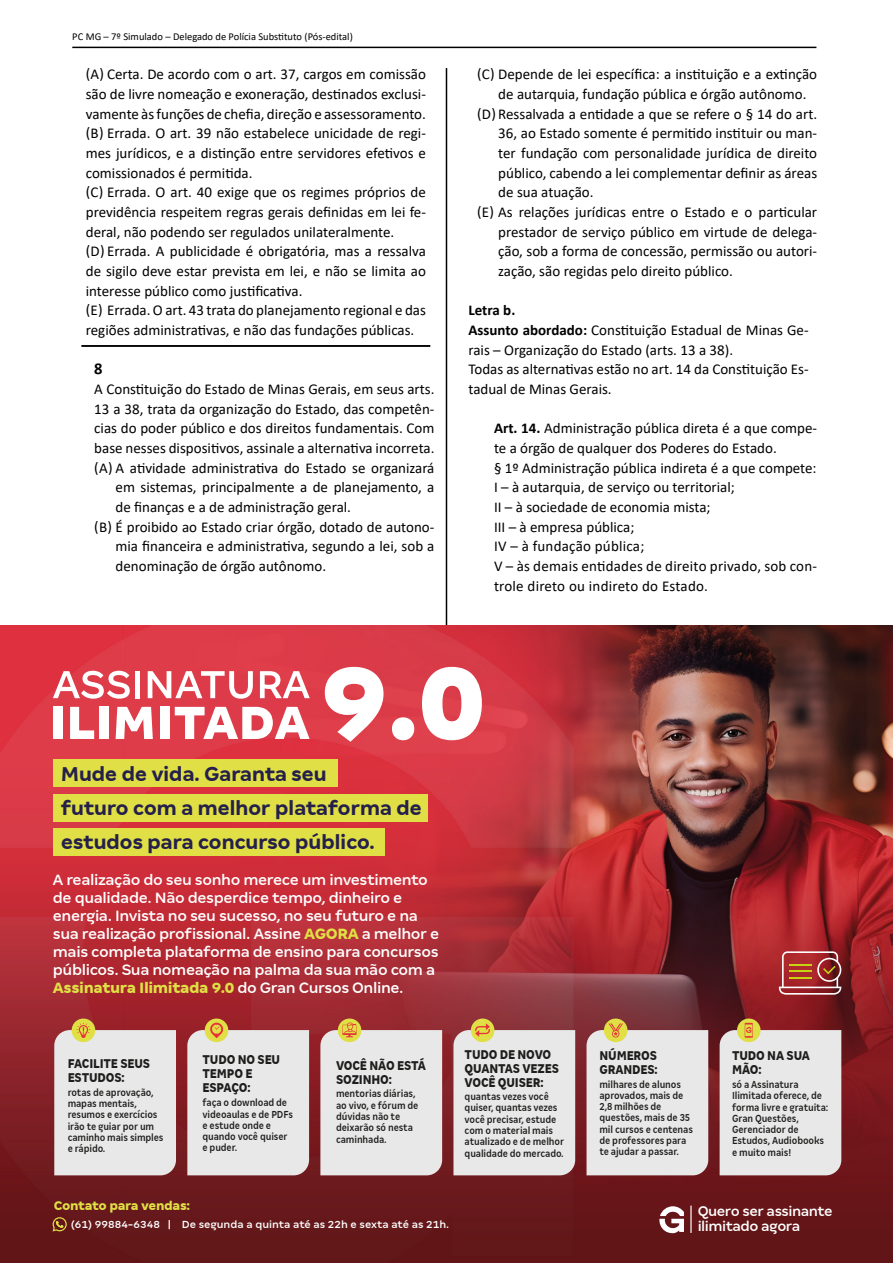
<style>
.page{position:relative;width:893px;height:1263px;background:#fff}
.page>*{position:absolute;margin:0;border:0;box-sizing:border-box;transform-origin:0 0}
.t1{font:700 22.2px/34px "Margem";letter-spacing:-.025em;color:#25204b}
.t2{font:500 16.5px/18px "Margem";letter-spacing:-.025em;color:#fff}
.t3{font:700 16.5px "Calibri";color:#000}
.t4{font:500 15.3px/15.8px "Margem";letter-spacing:-.03em;color:#fff}
.ALTERNATIVA_a__b__c____VAZIO{font:15px/19.6px "Calibri";color:#000;text-align:justify}
.ICONES_-_Texto_sem_fio{font:15px/19.6px "Calibri";color:#000;text-align:justify}
.Citação_-_LEI{font:15px/19.6px "Calibri";color:#000}
.Enunciado{font:15px/19.6px "Calibri";color:#000;text-align:justify}
.ICONES_-_Texto_com_fio_abaixo{font:15px/19.6px "Calibri";color:#000}
.ICONES_-_Texto_sem_fio-2{font:700 15px "Calibri";letter-spacing:-.005em;color:#000}
.t5{font:800 condensed 14.1px/14.1px "Margem";letter-spacing:-.01em;color:#1e1f1d}
.t6{font:800 13.65px "Margem";letter-spacing:-.025em;color:#e0df45}
.t7{font:500 11.4px "Margem";color:#fff}
.t8{font:500 condensed 11.25px/11.2px "Margem";letter-spacing:-.01em;color:#1e1f1d}
.t9{font:10.5px "Calibri";color:#000}
.s1{font-weight:700}
.s2{font-weight:800;color:#e0df45}
</style>
<div class="page">
<hr style="left:72px;top:47px;width:744px;height:1px;background:#000">
<hr style="left:446px;top:68px;width:1px;height:1069px;background:#000">
<hr style="left:82px;top:345px;width:348px;height:2px;background:#000">
<img style="left:0;top:625px;width:893px;height:638px">
<svg style="left:325px;top:667px;width:58px;height:75px"></svg>
<svg style="left:392px;top:717px;width:22px;height:23px"></svg>
<svg style="left:422px;top:667px;width:60px;height:73px"></svg>
<svg style="left:53px;top:671px;width:77px;height:28px"></svg>
<div style="left:135px;top:671px;width:5px;height:27px;background:#fff"></div>
<svg style="left:148px;top:671px;width:105px;height:28px"></svg>
<svg style="left:260px;top:671px;width:50px;height:27px"></svg>
<div style="left:53px;top:707px;width:9px;height:32px;background:#fff"></div>
<svg style="left:70px;top:707px;width:24px;height:32px"></svg>
<div style="left:99px;top:707px;width:9px;height:32px;background:#fff"></div>
<svg style="left:116px;top:707px;width:37px;height:32px"></svg>
<div style="left:160px;top:707px;width:9px;height:32px;background:#fff"></div>
<svg style="left:175px;top:707px;width:135px;height:32px"></svg>
<div style="left:53px;top:759px;width:284px;height:28px;background:#e0df45"></div>
<div style="left:53px;top:794px;width:374px;height:27px;background:#e0df45"></div>
<div style="left:53px;top:828px;width:331px;height:27px;background:#e0df45"></div>
<svg style="left:72px;top:1018px;width:23px;height:24px"></svg>
<svg style="left:54px;top:1023px;width:122px;height:152px;background:#e3dddb"></svg>
<svg style="left:471px;top:1018px;width:23px;height:24px"></svg>
<svg style="left:604px;top:1018px;width:23px;height:24px"></svg>
<svg style="left:205px;top:1018px;width:23px;height:24px"></svg>
<svg style="left:187px;top:1023px;width:122px;height:152px;background:#e3dddb"></svg>
<svg style="left:338px;top:1018px;width:23px;height:24px"></svg>
<svg style="left:320px;top:1022px;width:122px;height:153px;background:#e3dcda"></svg>
<svg style="left:453px;top:1023px;width:122px;height:152px;background:#e2dddb"></svg>
<svg style="left:586px;top:1023px;width:122px;height:152px;background:#e1dddb"></svg>
<svg style="left:737px;top:1018px;width:24px;height:24px"></svg>
<svg style="left:720px;top:1023px;width:121px;height:152px;background:#e2dedb"></svg>
<svg style="left:53px;top:1217px;width:14px;height:14px"></svg>
<hr style="left:690px;top:1205px;width:2px;height:28px;background:#fff">
<svg style="left:659px;top:1206px;width:25px;height:27px"></svg>
<svg style="left:779px;top:951px;width:62px;height:44px;background:#ad524a"></svg>
<p class="t9" style="left:72px;top:29px;width:282px">PC MG – 7º Simulado – Delegado de Polícia Substituto (Pós-edital)</p>
<p class="ICONES_-_Texto_sem_fio" style="left:86px;top:64px;width:342px">(A) Certa. De acordo com o art. 37, cargos em comissão são de livre nomeação e exoneração, destinados exclusi&shy;vamente às funções de chefia, direção e assessoramento.</p>
<p class="ICONES_-_Texto_sem_fio" style="left:86px;top:123px;width:342px">(B) Errada. O art. 39 não estabelece unicidade de regi&shy;mes jurídicos, e a distinção entre servidores efetivos e comissionados é permitida.</p>
<p class="ICONES_-_Texto_sem_fio" style="left:86px;top:182px;width:342px">(C) Errada. O art. 40 exige que os regimes próprios de previdência respeitem regras gerais definidas em lei fe&shy;deral, não podendo ser regulados unilateralmente.</p>
<p class="ICONES_-_Texto_sem_fio" style="left:86px;top:241px;width:342px">(D) Errada. A publicidade é obrigatória, mas a ressalva de sigilo deve estar prevista em lei, e não se limita ao interesse público como justificativa.</p>
<p class="ICONES_-_Texto_com_fio_abaixo" style="left:86px;top:300px;width:342px">(E) Errada. O art. 43 trata do planejamento regional e das regiões administrativas, e não das fundações públicas.</p>
<p class="t3" style="left:94px;top:357px;width:10px">8</p>
<p class="Enunciado" style="left:94px;top:379px;width:342px">A Constituição do Estado de Minas Gerais, em seus arts.<br>13 a 38, trata da organização do Estado, das competên&shy;cias do poder público e dos direitos fundamentais. Com base nesses dispositivos, assinale a alternativa incorreta.</p>
<p class="ALTERNATIVA_a__b__c____VAZIO" style="left:116px;top:457px;width:320px;text-indent:-21px">(A) A atividade administrativa do Estado se organizará em sistemas, principalmente a de planejamento, a de finanças e a de administração geral.</p>
<p class="ALTERNATIVA_a__b__c____VAZIO" style="left:116px;top:516px;width:320px;text-indent:-21px">(B) É proibido ao Estado criar órgão, dotado de autono&shy;mia financeira e administrativa, segundo a lei, sob a denominação de órgão autônomo.</p>
<p class="ALTERNATIVA_a__b__c____VAZIO" style="left:498px;top:64px;width:320px;text-indent:-21px">(C) Depende de lei específica: a instituição e a extinção de autarquia, fundação pública e órgão autônomo.</p>
<p class="ALTERNATIVA_a__b__c____VAZIO" style="left:498px;top:103px;width:320px;text-indent:-21px">(D) Ressalvada a entidade a que se refere o § 14 do art.<br>36, ao Estado somente é permitido instituir ou man&shy;ter fundação com personalidade jurídica de direito público, cabendo a lei complementar definir as áreas de sua atuação.</p>
<p class="ALTERNATIVA_a__b__c____VAZIO" style="left:498px;top:202px;width:320px;text-indent:-21px">(E) As relações jurídicas entre o Estado e o particular prestador de serviço público em virtude de delega&shy;ção, sob a forma de concessão, permissão ou autori&shy;zação, são regidas pelo direito público.</p>
<p class="ICONES_-_Texto_sem_fio-2" style="left:468px;top:300px;width:48px">Letra b.</p>
<p class="ICONES_-_Texto_sem_fio" style="left:468px;top:320px;width:342px"><span class="s1">Assunto abordado:</span> Constituição Estadual de Minas Ge&shy;rais – Organização do Estado (arts. 13 a 38).</p>
<p class="ICONES_-_Texto_sem_fio" style="left:468px;top:359px;width:342px">Todas as alternativas estão no art. 14 da Constituição Es&shy;tadual de Minas Gerais.</p>
<p class="Citação_-_LEI" style="left:494px;top:418px;width:325px"><span class="s1">Art. 14.</span> Administração pública direta é a que compe&shy;te a órgão de qualquer dos Poderes do Estado.</p>
<p class="Citação_-_LEI" style="left:494px;top:457px;width:324px">§ 1º Administração pública indireta é a que compete:</p>
<p class="Citação_-_LEI" style="left:494px;top:477px;width:242px">I – à autarquia, de serviço ou territorial;</p>
<p class="Citação_-_LEI" style="left:494px;top:497px;width:218px">II – à sociedade de economia mista;</p>
<p class="Citação_-_LEI" style="left:494px;top:516px;width:142px">III – à empresa pública;</p>
<p class="Citação_-_LEI" style="left:494px;top:536px;width:152px">IV – à fundação pública;</p>
<p class="Citação_-_LEI" style="left:494px;top:556px;width:325px">V – às demais entidades de direito privado, sob con&shy;trole direto ou indireto do Estado.</p>
<p class="t1" style="left:61px;top:756px;width:363px">Mude de vida. Garanta seu<br>futuro com a melhor plataforma de estudos para concurso público.</p>
<p class="t2" style="left:53px;top:870px;width:388px">A realização do seu sonho merece um investimento de qualidade. Não desperdice tempo, dinheiro e energia. Invista no seu sucesso, no seu futuro e na sua realização profissional. Assine <span class="s2">AGORA</span> a melhor e mais completa plataforma de ensino para concursos públicos. Sua nomeação na palma da sua mão com a <span class="s2">Assinatura Ilimitada 9.0</span> do Gran Cursos Online.</p>
<p class="t5" style="left:68px;top:1056px;width:84px">FACILITE SEUS<br>ESTUDOS:</p>
<p class="t8" style="left:68px;top:1086px;width:97px">rotas de aprovação, mapas mentais, resumos e exercícios irão te guiar por um caminho mais simples e rápido.</p>
<p class="t5" style="left:203px;top:1052px;width:79px">TUDO NO SEU<br>TEMPO E<br>ESPAÇO:</p>
<p class="t8" style="left:203px;top:1097px;width:92px">faça o download de videoaulas e de PDFs e estude onde e quando você quiser e puder.</p>
<p class="t5" style="left:336px;top:1058px;width:91px">VOCÊ NÃO ESTÁ<br>SOZINHO:</p>
<p class="t8" style="left:336px;top:1088px;width:84px">mentorias diárias, ao vivo, e fórum de dúvidas não te deixarão só nesta caminhada.</p>
<p class="t5" style="left:465px;top:1047px;width:96px">TUDO DE NOVO<br>QUANTAS VEZES<br>VOCÊ QUISER:</p>
<p class="t8" style="left:465px;top:1091px;width:101px">quantas vezes você quiser, quantas vezes você precisar, estude com o material mais atualizado e de melhor qualidade do mercado.</p>
<p class="t5" style="left:599px;top:1048px;width:60px">NÚMEROS<br>GRANDES:</p>
<p class="t8" style="left:599px;top:1078px;width:95px">milhares de alunos aprovados, mais de<br>2,8 milhões de questões, mais de 35 mil cursos e centenas de professores para te ajudar a passar.</p>
<p class="t5" style="left:732px;top:1049px;width:79px">TUDO NA SUA<br>MÃO:</p>
<p class="t8" style="left:732px;top:1079px;width:98px">só a Assinatura<br>Ilimitada oferece, de forma livre e gratuita:<br>Gran Questões,<br>Gerenciador de<br>Estudos, Audiobooks e muito mais!</p>
<p class="t6" style="left:54px;top:1197px;width:138px">Contato para vendas:</p>
<p class="t4" style="left:698px;top:1203px;width:136px">Quero ser assinante ilimitado agora</p>
<p class="t7" style="left:71px;top:1218px;width:380px">(61) 99884-6348 | De segunda a quinta até as 22h e sexta até as 21h.</p>
</div>
